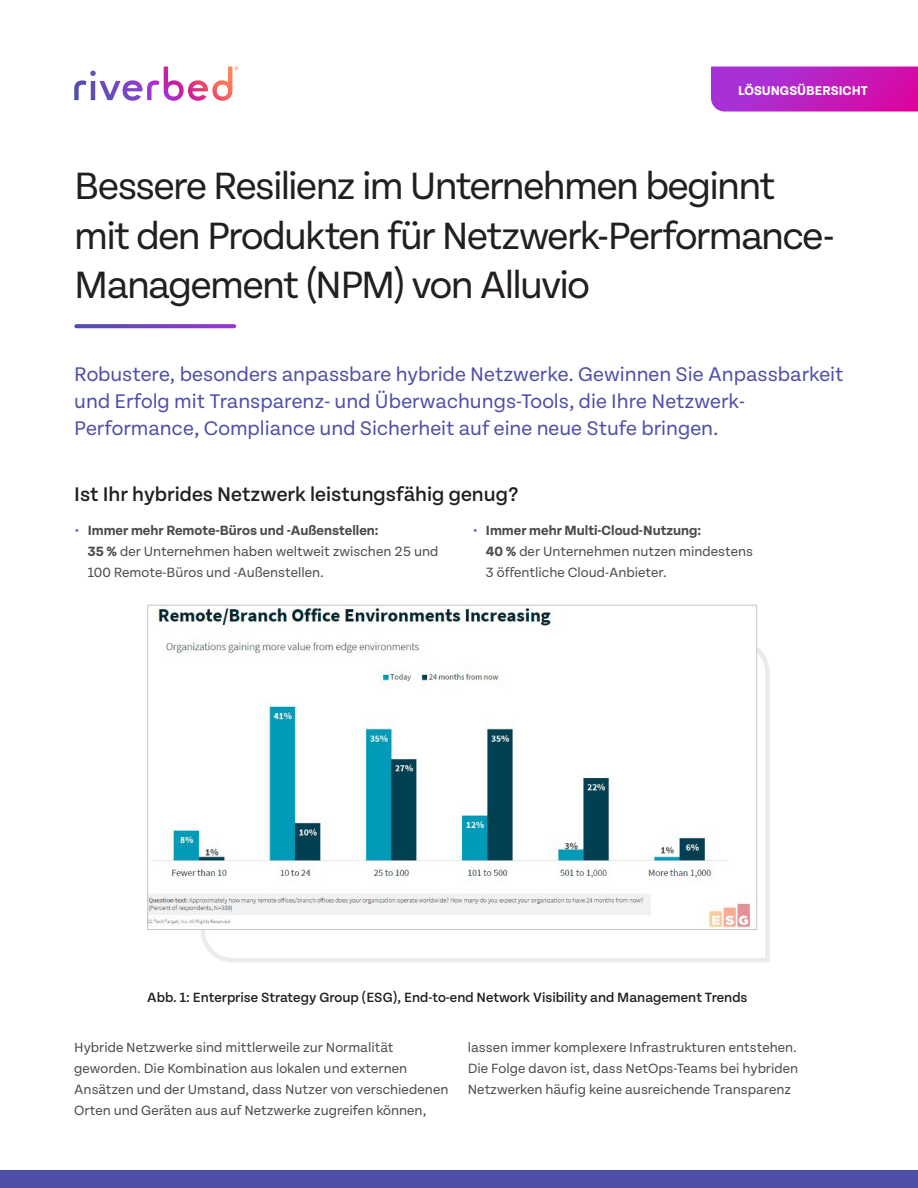
<style>
.page{position:relative;width:918px;height:1188px;background:#fff}
.page>*{position:absolute;margin:0;border:0;box-sizing:border-box;transform-origin:0 0}
.t1{font:40.5px/49.5px "Tenon";letter-spacing:-.04em;color:#231f20}
.INTRO_Span_Columns{font:21px/27px "Tenon";color:#4e4fa9}
.H2_Span_Columns{font:500 21px "Tenon";color:#231f20}
.Body{font:14.25px/21px "Tenon";color:#4b4c4d}
.Body_Highlight{font:500 14.25px "Tenon";color:#231f20}
.t2{font:700 13.5px "Tenon";color:#fff}
.s1{font-weight:700;color:#6969b6}
.s2{font-weight:700}
</style>
<div class="page">
<svg style="left:711px;top:67px;width:207px;height:45px;background:#bc23c1"></svg>
<div style="left:0;top:1170px;width:918px;height:18px;background:#4e4fa9"></div>
<svg style="left:74px;top:67px;width:164px;height:34px"></svg>
<svg style="left:76px;top:324px;width:158px;height:4px"></svg>
<svg style="left:201px;top:638px;width:569px;height:324px"></svg>
<img style="left:149px;top:607px;width:606px;height:321px">
<p class="t2" style="left:738px;top:83px;width:131px">LÖSUNGSÜBERSICHT</p>
<h1 class="t1" style="left:74px;top:162px;width:762px">Bessere Resilienz im Unternehmen beginnt mit den Produkten für Netzwerk-Performance-<br>Management (NPM) von Alluvio</h1>
<p class="INTRO_Span_Columns" style="left:74px;top:361px;width:771px">Robustere, besonders anpassbare hybride Netzwerke. Gewinnen Sie Anpassbarkeit und Erfolg mit Transparenz- und Überwachungs-Tools, die Ihre Netzwerk-<br>Performance, Compliance und Sicherheit auf eine neue Stufe bringen.</p>
<p class="H2_Span_Columns" style="left:74px;top:483px;width:446px">Ist Ihr hybrides Netzwerk leistungsfähig genug?</p>
<p class="Body" style="left:88px;top:520px;width:352px;text-indent:-14px"><span class="s1">•</span> <span class="s2">Immer mehr Remote-Büros und -Außenstellen:<br>35 %</span> der Unternehmen haben weltweit zwischen 25 und<br>100 Remote-Büros und -Außenstellen.</p>
<p class="Body" style="left:486px;top:520px;width:269px;text-indent:-14px"><span class="s1">•</span> <span class="s2">Immer mehr Multi-Cloud-Nutzung:<br>40 %</span> der Unternehmen nutzen mindestens<br>3 öffentliche Cloud-Anbieter.</p>
<p class="Body_Highlight" style="left:147px;top:989px;width:602px">Abb. 1: Enterprise Strategy Group (ESG), End-to-end Network Visibility and Management Trends</p>
<p class="Body" style="left:74px;top:1037px;width:376px">Hybride Netzwerke sind mittlerweile zur Normalität geworden. Die Kombination aus lokalen und externen Ansätzen und der Umstand, dass Nutzer von verschiedenen Orten und Geräten aus auf Netzwerke zugreifen können,</p>
<p class="Body" style="left:468px;top:1037px;width:332px;text-align:justify">lassen immer komplexere Infrastrukturen entstehen.<br>Die Folge davon ist, dass NetOps-Teams bei hybriden Netzwerken häufig keine ausreichende Transparenz</p>
</div>
